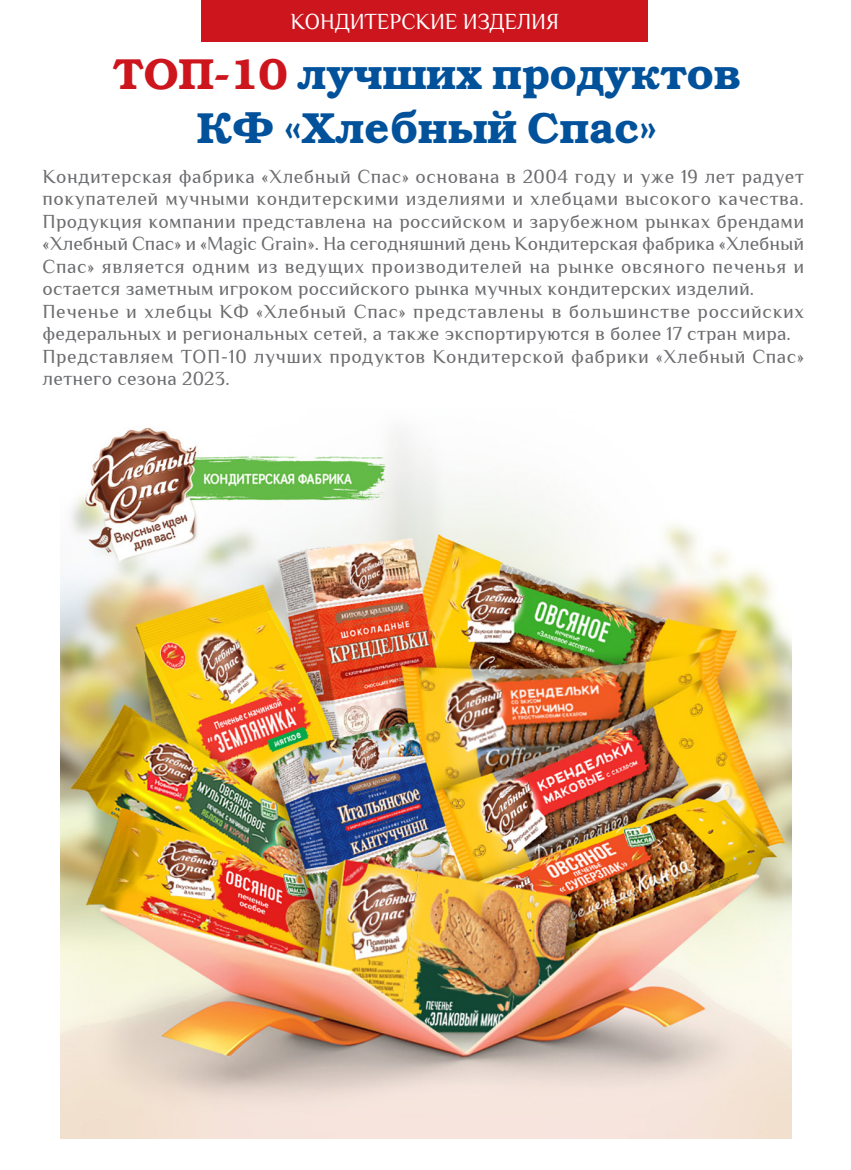
<style>
.page{position:relative;width:851px;height:1170px;background:#fff}
.page>*{position:absolute;margin:0;border:0;box-sizing:border-box;transform-origin:0 0}
._003-zagol2{font:600 43.5px "Bookman C";color:#01519b}
.SN_kolon_white{font:22.5px "Philosopher";color:#fff;scale:.95 1}
.text-osnovn{font:19.5px/22.5px "Philosopher";letter-spacing:.01em;color:#6c6d70;text-align:justify}
.text-osnovn-2{font:19.5px/22.5px "Philosopher";letter-spacing:.03em;color:#6c6d70}
.s1{color:#cd151d}
</style>
<div class="page">
<div style="left:201px;top:0;width:446px;height:41px;background:#cd151d"></div>
<img style="left:61px;top:428px;width:730px;height:709px">
<p class="SN_kolon_white" style="left:290px;top:10px;width:284px">КОНДИТЕРСКИЕ ИЗДЕЛИЯ</p>
<p class="_003-zagol2" style="left:113px;top:49px;width:629px"><span class="s1">ТОП-10</span> лучших продуктов</p>
<p class="_003-zagol2" style="left:197px;top:103px;width:462px">КФ «Хлебный Спас»</p>
<p class="text-osnovn" style="left:43px;top:165px;width:763px">Кондитерская фабрика «Хлебный Спас» основана в 2004 году и уже 19 лет радует покупателей мучными кондитерскими изделиями и хлебцами высокого качества.<br>Продукция компании представлена на российском и зарубежном рынках брендами «Хлебный Спас» и «Magic Grain». На сегодняшний день Кондитерская фабрика «Хлебный Спас» является одним из ведущих производителей на рынке овсяного печенья и остается заметным игроком российского рынка мучных кондитерских изделий.</p>
<p class="text-osnovn" style="left:43px;top:300px;width:762px">Печенье и хлебцы КФ «Хлебный Спас» представлены в большинстве российских федеральных и региональных сетей, а также экспортируются в более 17 стран мира.</p>
<p class="text-osnovn-2" style="left:43px;top:345px;width:763px">Представляем ТОП-10 лучших продуктов Кондитерской фабрики «Хлебный Спас» летнего сезона 2023.</p>
</div>
